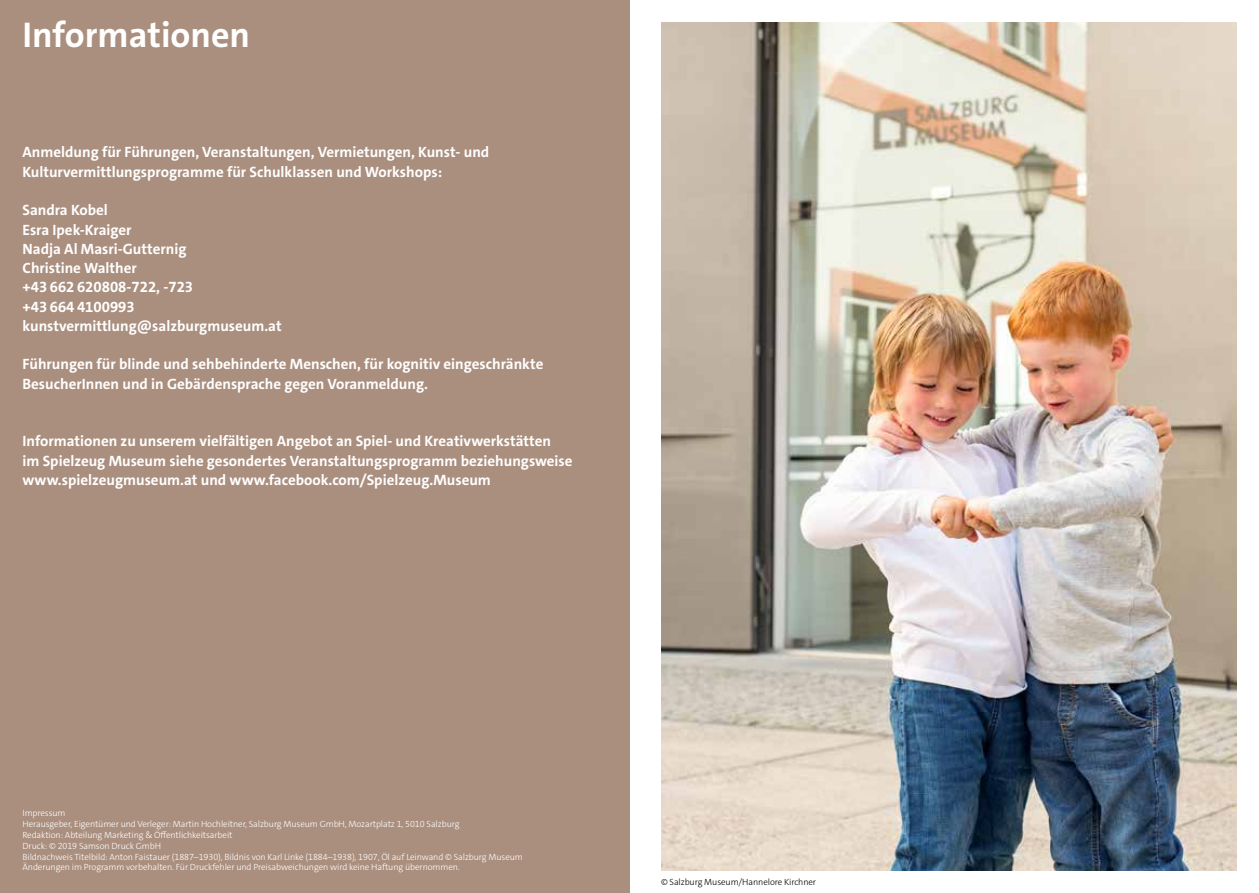
<style>
.page{position:relative;width:1259px;height:893px;background:#fff}
.page>*{position:absolute;margin:0;border:0;box-sizing:border-box;transform-origin:0 0}
.t1{font:700 36px "The Sans C4 s";color:#fff}
.t2{font:700 15px/19.4px "The Sans C4 s";color:#fff}
.t3{font:300 9px/10.8px "The Sans C4 s";letter-spacing:-.01em;color:#fff}
.t4{font:300 9px "The Sans C4 s";letter-spacing:-.01em;color:#000}
</style>
<div class="page">
<div style="left:0;top:0;width:629px;height:893px;background:#aa8f7f"></div>
<img style="left:661px;top:23px;width:575px;height:847px">
<h1 class="t1" style="left:23px;top:12px;width:229px">Informationen</h1>
<p class="t2" style="left:23px;top:143px;width:468px">Anmeldung für Führungen, Veranstaltungen, Vermietungen, Kunst- und<br>Kulturvermittlungsprogramme für Schulklassen und Workshops:</p>
<p class="t2" style="left:23px;top:201px;width:261px">Sandra Kobel<br>Esra Ipek-Kraiger<br>Nadja Al Masri-Gutternig<br>Christine Walther<br>+43 662 620808-722, -723<br>+43 664 4100993 kunstvermittlung@salzburgmuseum.at</p>
<p class="t2" style="left:23px;top:355px;width:522px">Führungen für blinde und sehbehinderte Menschen, für kognitiv eingeschränkte<br>BesucherInnen und in Gebärdensprache gegen Voranmeldung.</p>
<p class="t2" style="left:23px;top:432px;width:551px">Informationen zu unserem vielfältigen Angebot an Spiel- und Kreativwerkstätten<br>im Spielzeug Museum siehe gesondertes Veranstaltungsprogramm beziehungsweise www.spielzeugmuseum.at und www.facebook.com/Spielzeug.Museum</p>
<p class="t3" style="left:23px;top:808px;width:502px">Impressum<br>Herausgeber, Eigentümer und Verleger: Martin Hochleitner, Salzburg Museum GmbH, Mozartplatz 1, 5010 Salzburg<br>Redaktion: Abteilung Marketing &amp; Öffentlichkeitsarbeit<br>Druck: © 2019 Samson Druck GmbH<br>Bildnachweis Titelbild: Anton Faistauer (1887–1930), Bildnis von Karl Linke (1884–1938), 1907, Öl auf Leinwand © Salzburg Museum Änderungen im Programm vorbehalten. Für Druckfehler und Preisabweichungen wird keine Haftung übernommen.</p>
<p class="t4" style="left:661px;top:876px;width:157px">© Salzburg Museum/Hannelore Kirchner</p>
</div>
